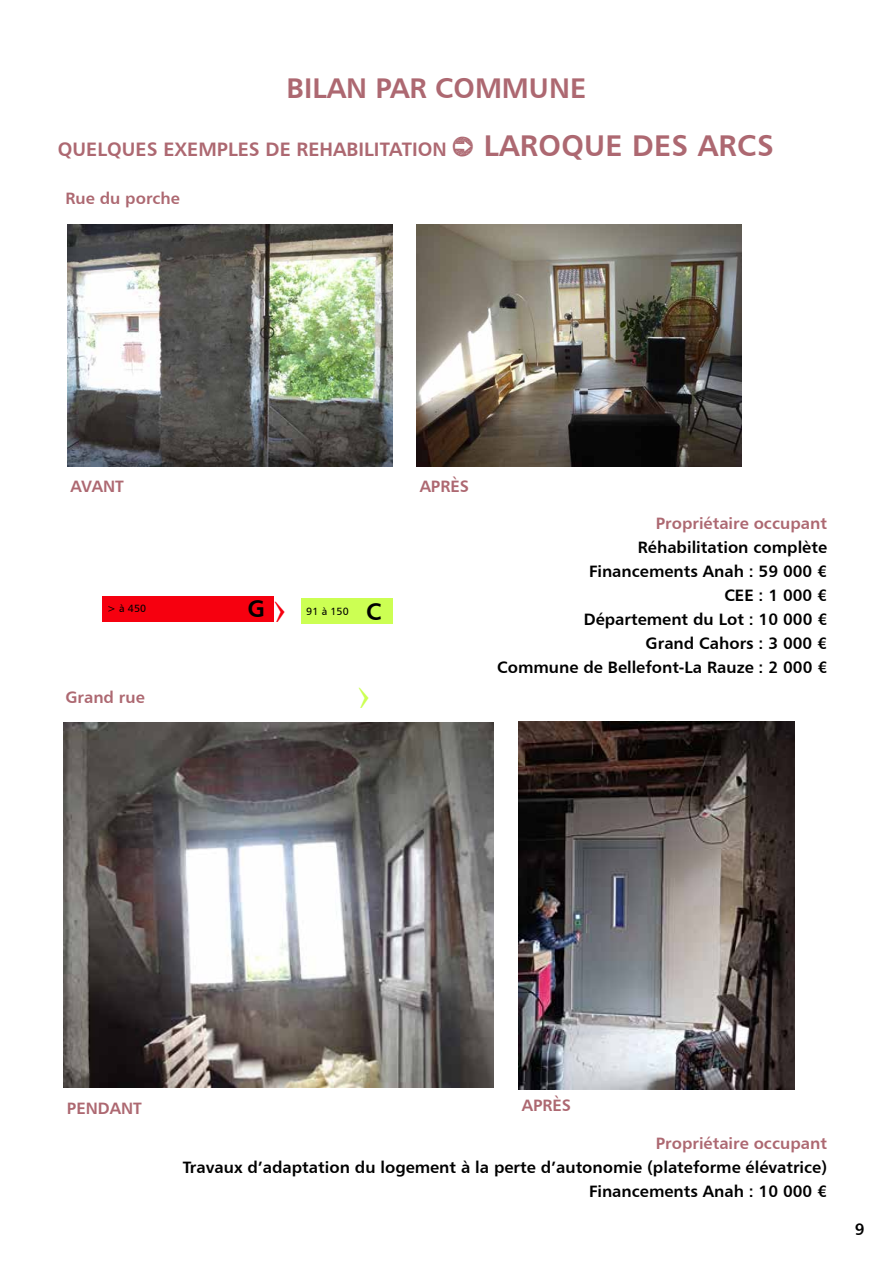
<style>
.page{position:relative;width:893px;height:1263px;background:#fff}
.page>*{position:absolute;margin:0;border:0;box-sizing:border-box;transform-origin:0 0}
.t1{font:48px "Modern";color:#ccff53}
.t2{font:28.5px "Humanist 777 BT Bold B";color:#ad6871}
.t3{font:24px "Humanist 777 BT Bold B";color:#000}
.t4{font:19.5px "Humanist 777 BT Bold B";color:#ad6871}
.t5{font:16.5px/24px "Humanist 777 BT Bold B";color:#000;text-align:right}
.t6{font:16.5px "Humanist 777 BT Bold B";color:#ad6871}
.t7{font:10.5px "Humanist 777 BT Roman B";letter-spacing:.01em;color:#000}
.s1{font-family:"KG Arrows";font-size:30px}
.s2{font-size:30px}
.s3{font-family:"Modern";font-size:48px;color:#f6000f}
</style>
<div class="page">
<div style="left:102px;top:596px;width:172px;height:26px;background:#f6000f"></div>
<div style="left:301px;top:598px;width:91px;height:25px;background:#ccff53"></div>
<img style="left:67px;top:224px;width:325px;height:242px">
<img style="left:416px;top:224px;width:326px;height:242px">
<img style="left:64px;top:722px;width:430px;height:366px">
<img style="left:519px;top:722px;width:276px;height:368px">
<h2 class="t2" style="left:287px;top:70px;width:301px">BILAN PAR COMMUNE</h2>
<p class="t4" style="left:58px;top:137px;width:717px">QUELQUES EXEMPLES DE REHABILITATION <span class="s1">Z</span> <span class="s2">LAROQUE DES ARCS</span></p>
<p class="t6" style="left:65px;top:188px;width:116px">Rue du porche</p>
<p class="t6" style="left:70px;top:476px;width:55px">AVANT</p>
<p class="t6" style="left:420px;top:476px;width:51px">APRÈS</p>
<h3 class="t3" style="left:247px;top:594px;width:42px">G <span class="s3">&gt;</span></h3>
<p class="t7" style="left:107px;top:602px;width:41px">&gt; à 450</p>
<p class="t7" style="left:306px;top:604px;width:44px">91 à 150</p>
<h3 class="t3" style="left:366px;top:596px;width:17px">C</h3>
<p class="t6" style="left:65px;top:686px;width:81px">Grand rue</p>
<h1 class="t1" style="left:358px;top:668px;width:16px">&gt;</h1>
<p class="t6" style="left:656px;top:512px;width:173px">Propriétaire occupant</p>
<p class="t5" style="left:497px;top:534px;width:331px">Réhabilitation complète<br>Financements Anah : 59 000 €<br>CEE : 1 000 €<br>Département du Lot : 10 000 €<br>Grand Cahors : 3 000 €<br>Commune de Bellefont-La Rauze : 2 000 €</p>
<p class="t6" style="left:67px;top:1098px;width:76px">PENDANT</p>
<p class="t6" style="left:522px;top:1094px;width:51px">APRÈS</p>
<p class="t6" style="left:656px;top:1133px;width:173px">Propriétaire occupant</p>
<p class="t5" style="left:183px;top:1155px;width:646px">Travaux d’adaptation du logement à la perte d’autonomie (plateforme élévatrice)<br>Financements Anah : 10 000 €</p>
<p class="t5" style="left:855px;top:1217px;width:11px">9</p>
</div>
